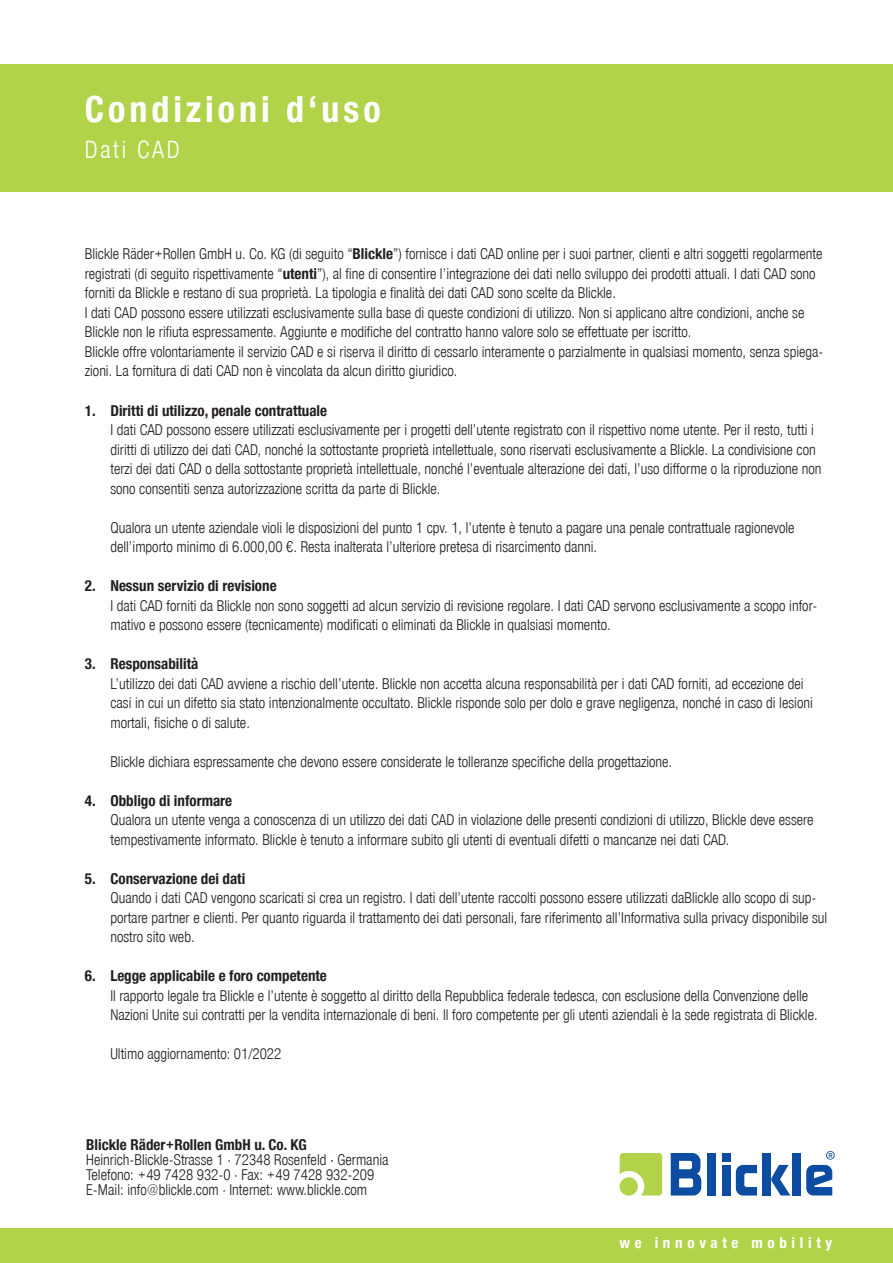
<style>
.page{position:relative;width:893px;height:1263px;background:#fff}
.page>*{position:absolute;margin:0;border:0;box-sizing:border-box;transform-origin:0 0}
.t1{font:700 36px "Blickle Sans Global";letter-spacing:.11em;color:#fff}
.t2{font:300 24px "Blickle Sans Global";letter-spacing:.11em;color:#fff}
.t3{font:300 15px/19.5px "Blickle Sans Global";color:#231f20}
.t4{font:700 15px "Blickle Sans Global";color:#231f20}
.t5{font:700 condensed 15px "Helvetica Neue LT Com";letter-spacing:.31em;color:#fff}
.s1{font-weight:700}
</style>
<div class="page">
<svg style="left:620px;top:1153px;width:42px;height:42px"></svg>
<div style="left:707px;top:1153px;width:8px;height:42px;background:#0d4da1"></div>
<div style="left:722px;top:1165px;width:9px;height:30px;background:#0d4da1"></div>
<div style="left:722px;top:1153px;width:9px;height:8px;background:#0d4da1"></div>
<svg style="left:771px;top:1165px;width:19px;height:30px"></svg>
<svg style="left:736px;top:1165px;width:21px;height:30px"></svg>
<div style="left:792px;top:1153px;width:9px;height:42px;background:#0d4da1"></div>
<div style="left:762px;top:1153px;width:8px;height:42px;background:#0d4da1"></div>
<svg style="left:671px;top:1153px;width:30px;height:42px"></svg>
<div style="left:620px;top:1177px;width:18px;height:18px;background:#b1d349;border-radius:50%"></div>
<svg style="left:806px;top:1151px;width:29px;height:44px"></svg>
<div style="left:0;top:1229px;width:893px;height:34px;background:#b1d349"></div>
<div style="left:0;top:64px;width:893px;height:127px;background:#b1d349"></div>
<p class="t1" style="left:85px;top:89px;width:297px">Condizioni d‘uso</p>
<p class="t2" style="left:85px;top:136px;width:96px">Dati CAD</p>
<p class="t3" style="left:85px;top:245px;width:739px">Blickle Räder+Rollen GmbH u. Co. KG (di seguito “<span class="s1">Blickle</span>”) fornisce i dati CAD online per i suoi partner, clienti e altri soggetti regolarmente registrati (di seguito rispettivamente “<span class="s1">utenti</span>”), al fine di consentire l’integrazione dei dati nello sviluppo dei prodotti attuali. I dati CAD sono forniti da Blickle e restano di sua proprietà. La tipologia e finalità dei dati CAD sono scelte da Blickle.</p>
<p class="t3" style="left:85px;top:303px;width:721px">I dati CAD possono essere utilizzati esclusivamente sulla base di queste condizioni di utilizzo. Non si applicano altre condizioni, anche se<br>Blickle non le rifiuta espressamente. Aggiunte e modifiche del contratto hanno valore solo se effettuate per iscritto.</p>
<p class="t3" style="left:85px;top:342px;width:740px">Blickle offre volontariamente il servizio CAD e si riserva il diritto di cessarlo interamente o parzialmente in qualsiasi momento, senza spiega&shy;zioni. La fornitura di dati CAD non è vincolata da alcun diritto giuridico.</p>
<p class="t4" style="left:85px;top:402px;width:244px">1. Diritti di utilizzo, penale contrattuale</p>
<p class="t3" style="left:110px;top:420px;width:713px">I dati CAD possono essere utilizzati esclusivamente per i progetti dell’utente registrato con il rispettivo nome utente. Per il resto, tutti i diritti di utilizzo dei dati CAD, nonché la sottostante proprietà intellettuale, sono riservati esclusivamente a Blickle. La condivisione con terzi dei dati CAD o della sottostante proprietà intellettuale, nonché l’eventuale alterazione dei dati, l’uso difforme o la riproduzione non sono consentiti senza autorizzazione scritta da parte di Blickle.</p>
<p class="t3" style="left:110px;top:518px;width:686px">Qualora un utente aziendale violi le disposizioni del punto 1 cpv. 1, l’utente è tenuto a pagare una penale contrattuale ragionevole dell’importo minimo di 6.000,00 €. Resta inalterata l’ulteriore pretesa di risarcimento danni.</p>
<p class="t4" style="left:85px;top:577px;width:193px">2. Nessun servizio di revisione</p>
<p class="t3" style="left:110px;top:596px;width:708px">I dati CAD forniti da Blickle non sono soggetti ad alcun servizio di revisione regolare. I dati CAD servono esclusivamente a scopo infor&shy;mativo e possono essere (tecnicamente) modificati o eliminati da Blickle in qualsiasi momento.</p>
<p class="t4" style="left:85px;top:655px;width:115px">3. Responsabilità</p>
<p class="t3" style="left:110px;top:674px;width:704px">L’utilizzo dei dati CAD avviene a rischio dell’utente. Blickle non accetta alcuna responsabilità per i dati CAD forniti, ad eccezione dei casi in cui un difetto sia stato intenzionalmente occultato. Blickle risponde solo per dolo e grave negligenza, nonché in caso di lesioni mortali, fisiche o di salute.</p>
<p class="t3" style="left:110px;top:752px;width:563px">Blickle dichiara espressamente che devono essere considerate le tolleranze specifiche della progettazione.</p>
<p class="t4" style="left:85px;top:792px;width:149px">4. Obbligo di informare</p>
<p class="t3" style="left:110px;top:810px;width:705px">Qualora un utente venga a conoscenza di un utilizzo dei dati CAD in violazione delle presenti condizioni di utilizzo, Blickle deve essere tempestivamente informato. Blickle è tenuto a informare subito gli utenti di eventuali difetti o mancanze nei dati CAD.</p>
<p class="t4" style="left:85px;top:870px;width:162px">5. Conservazione dei dati</p>
<p class="t3" style="left:110px;top:888px;width:718px">Quando i dati CAD vengono scaricati si crea un registro. I dati dell’utente raccolti possono essere utilizzati daBlickle allo scopo di sup&shy;portare partner e clienti. Per quanto riguarda il trattamento dei dati personali, fare riferimento all’Informativa sulla privacy disponibile sul nostro sito web.</p>
<p class="t4" style="left:85px;top:967px;width:243px">6. Legge applicabile e foro competente</p>
<p class="t3" style="left:110px;top:986px;width:709px">Il rapporto legale tra Blickle e l’utente è soggetto al diritto della Repubblica federale tedesca, con esclusione della Convenzione delle<br>Nazioni Unite sui contratti per la vendita internazionale di beni. Il foro competente per gli utenti aziendali è la sede registrata di Blickle.</p>
<p class="t3" style="left:110px;top:1044px;width:172px">Ultimo aggiornamento: 01/2022</p>
<p class="t4" style="left:86px;top:1136px;width:222px">Blickle Räder+Rollen GmbH u. Co. KG</p>
<p class="t3" style="left:86px;top:1150px;width:304px">Heinrich-Blickle-Strasse 1 · 72348 Rosenfeld ∙ Germania</p>
<p class="t3" style="left:86px;top:1165px;width:289px">Telefono: +49 7428 932-0 · Fax: +49 7428 932-209</p>
<p class="t3" style="left:86px;top:1180px;width:282px">E-Mail: info@blickle.com · Internet: www.blickle.com</p>
<p class="t5" style="left:620px;top:1234px;width:214px">we innovate mobility</p>
</div>
